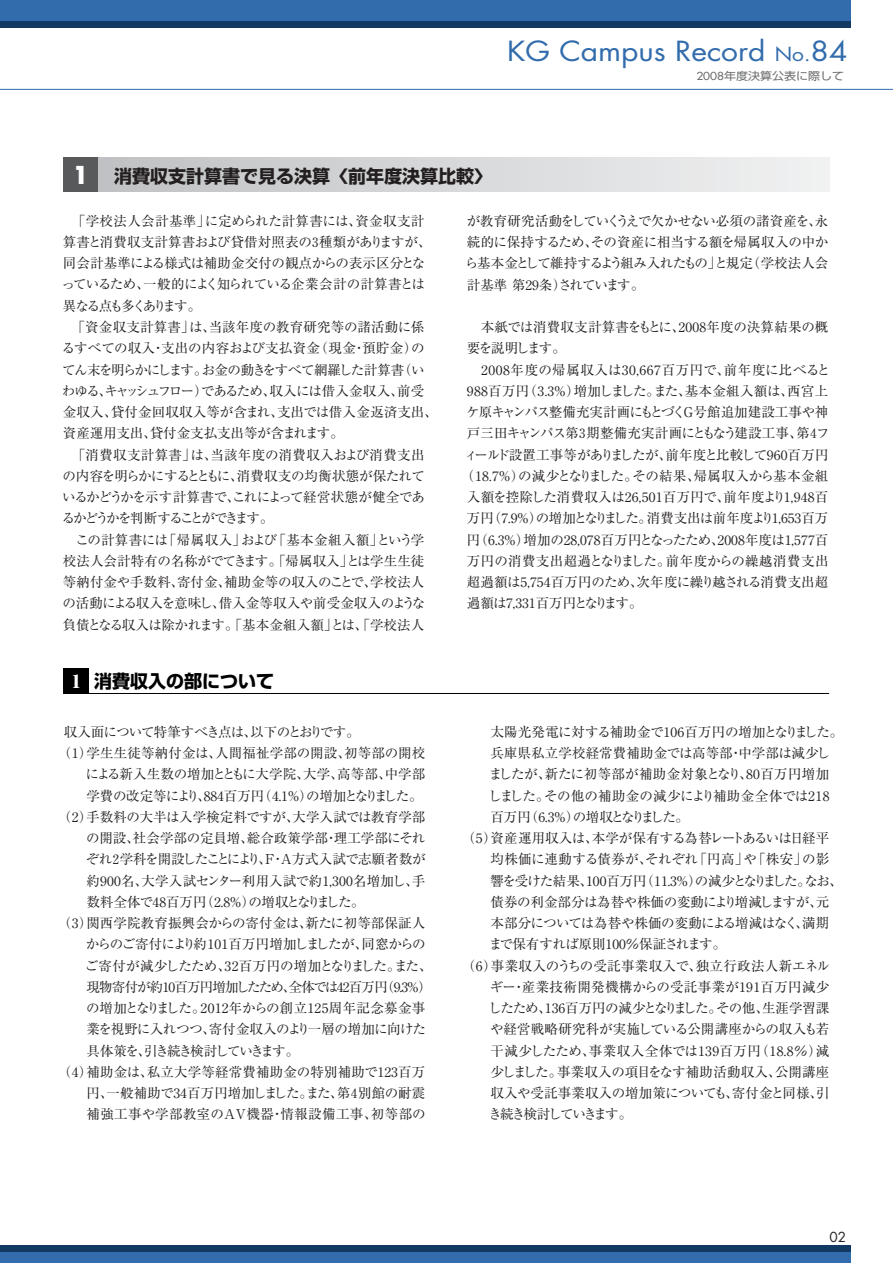
<style>
.page{position:relative;width:893px;height:1263px;background:#fff}
.page>*{position:absolute;margin:0;border:0;box-sizing:border-box;transform-origin:0 0}
.t1{font:27px "Futura";color:#326cac;scale:1.11 1}
.t2{font:18px "Shin Go Bold 90 pv RKSJ H";color:#231f20}
.t3{font:18px "Shin Go Bold 90 pv RKSJ H";color:#000}
.t4{font:13.5px/21.3px "Ryumin regular 90 pv RKSJ H";letter-spacing:-.005em;color:#231f20;text-align:justify}
.t5{font:13.5px "Ryumin regular 90 pv RKSJ H";letter-spacing:.015em;color:#231f20}
.t6{font:13.5px "Ryumin regular 90 pv RKSJ H";letter-spacing:.025em;color:#231f20}
.t7{font:13.5px "Ryumin regular 90 pv RKSJ H";letter-spacing:.03em;color:#231f20}
.t8{font:13.5px "Ryumin regular 90 pv RKSJ H";letter-spacing:-.03em;color:#231f20}
.t9{font:13.5px "Ryumin regular 90 pv RKSJ H";letter-spacing:-.045em;color:#231f20}
.t10{font:13.5px "Ryumin regular 90 pv RKSJ H";letter-spacing:-.055em;color:#231f20}
.t11{font:13.5px "Ryumin regular 90 pv RKSJ H";letter-spacing:-.025em;color:#231f20}
.t12{font:13.5px "Ryumin regular 90 pv RKSJ H";letter-spacing:-.035em;color:#231f20}
.t13{font:13.5px "Ryumin regular 90 pv RKSJ H";letter-spacing:-.04em;color:#231f20}
.t14{font:13.5px "Ryumin regular 90 pv RKSJ H";letter-spacing:.045em;color:#231f20}
.t15{font:13.5px "Ryumin regular 90 pv RKSJ H";letter-spacing:-.085em;color:#231f20}
.t16{font:13.5px "Ryumin regular 90 pv RKSJ H";letter-spacing:-.095em;color:#231f20}
.t17{font:13.5px "Ryumin regular 90 pv RKSJ H";letter-spacing:-.075em;color:#231f20}
.t18{font:13.5px "Ryumin regular 90 pv RKSJ H";letter-spacing:-.14em;color:#231f20}
.t19{font:13.5px "Ryumin regular 90 pv RKSJ H";letter-spacing:.035em;color:#231f20}
.t20{font:13.5px "Ryumin regular 90 pv RKSJ H";letter-spacing:-.065em;color:#231f20}
.t21{font:13.5px "Ryumin regular 90 pv RKSJ H";letter-spacing:-.07em;color:#231f20}
.t22{font:13.5px "Ryumin regular 90 pv RKSJ H";letter-spacing:.02em;color:#231f20}
.t23{font:13.5px "Ryumin regular 90 pv RKSJ H";letter-spacing:-.12em;color:#231f20}
.t24{font:13.5px "Ryumin regular 90 pv RKSJ H";letter-spacing:-.15em;color:#231f20}
.t25{font:13.5px "Ryumin regular 90 pv RKSJ H";letter-spacing:-.165em;color:#231f20}
.t26{font:13.5px "Ryumin regular 90 pv RKSJ H";letter-spacing:-.125em;color:#231f20}
.t27{font:13.5px "Futura";color:#231f20}
.t28{font:10.8px "Shin Go regular 90 pv RKSJ H";color:#6d6e70;scale:1.11 1}
.s1{font-size:18.9px}
.s2{font-family:"Futura"}
.s3{font-family:"Futura";font-weight:700;font-size:24px;color:#fff}
.s4{font-family:"Ryumin Ultra 90 pv RKSJ H";color:#fff}
</style>
<div class="page">
<hr style="left:0;top:89px;width:893px;height:1px;background:#326cac">
<div style="left:0;top:0;width:850px;height:21px;background:#326cac"></div>
<div style="left:0;top:21px;width:850px;height:7px;background:#123963"></div>
<div style="left:0;top:1248px;width:850px;height:15px;background:#326cac"></div>
<div style="left:0;top:1246px;width:850px;height:6px;background:#123963"></div>
<div style="left:64px;top:158px;width:765px;height:34px;background:linear-gradient(to right,#bdbfc1,#f1f1f2)"></div>
<div style="left:64px;top:158px;width:34px;height:34px;background:#58595b"></div>
<div style="left:64px;top:668px;width:25px;height:26px;background:#000"></div>
<hr style="left:64px;top:693px;width:765px;height:1px;background:#000">
<p class="t1" style="left:507px;top:39px;width:308px">KG Campus Record <span class="s1">No.</span>84</p>
<p class="t28" style="left:696px;top:72px;width:135px"><span class="s2">2008</span>年度決算公表に際して</p>
<p class="t2" style="left:73px;top:169px;width:421px"><span class="s3">1</span> 消費収支計算書で見る決算〈前年度決算比較〉</p>
<p class="t7" style="left:72px;top:216px;width:354px">「学校法人会計基準」に定められた計算書には、資金収支計</p>
<p class="t4" style="left:63px;top:233px;width:370px">算書と消費収支計算書および貸借対照表の３種類がありますが、</p>
<p class="t4" style="left:63px;top:254px;width:364px">同会計基準による様式は補助金交付の観点からの表示区分とな</p>
<p class="t20" style="left:62px;top:279px;width:365px">っているため、一般的によく知られている企業会計の計算書とは</p>
<p class="t25" style="left:63px;top:301px;width:140px">異なる点も多くあります。</p>
<p class="t5" style="left:72px;top:322px;width:354px">「資金収支計算書」は、当該年度の教育研究等の諸活動に係</p>
<p class="t5" style="left:62px;top:343px;width:364px">るすべての収入・支出の内容および支払資金（現金・預貯金）の</p>
<p class="t16" style="left:62px;top:364px;width:364px">てん末を明らかにします。お金の動きをすべて網羅した計算書（い</p>
<p class="t15" style="left:62px;top:386px;width:364px">わゆる、キャッシュフロー）であるため、収入には借入金収入、前受</p>
<p class="t5" style="left:63px;top:407px;width:377px">金収入、貸付金回収収入等が含まれ、支出では借入金返済支出、</p>
<p class="t4" style="left:63px;top:424px;width:283px">資産運用支出、貸付金支払支出等が含まれます。</p>
<p class="t6" style="left:72px;top:449px;width:354px">「消費収支計算書」は、当該年度の消費収入および消費支出</p>
<p class="t8" style="left:63px;top:471px;width:364px">の内容を明らかにするとともに、消費収支の均衡状態が保たれて</p>
<p class="t12" style="left:62px;top:492px;width:364px">いるかどうかを示す計算書で、これによって経営状態が健全であ</p>
<p class="t24" style="left:62px;top:513px;width:214px">るかどうかを判断することができます。</p>
<p class="t7" style="left:63px;top:534px;width:363px">　この計算書には「帰属収入」および「基本金組入額」という学</p>
<p class="t4" style="left:63px;top:552px;width:363px">校法人会計特有の名称がでてきます。「帰属収入」とは学生生徒</p>
<p class="t4" style="left:63px;top:573px;width:363px">等納付金や手数料、寄付金、補助金等の収入のことで、学校法人</p>
<p class="t4" style="left:63px;top:595px;width:364px">の活動による収入を意味し、借入金等収入や前受金収入のような</p>
<p class="t8" style="left:63px;top:620px;width:363px">負債となる収入は除かれます。「基本金組入額」とは、「学校法人</p>
<p class="t3" style="left:72px;top:674px;width:204px"><span class="s4">1</span> 消費収入の部について</p>
<p class="t10" style="left:64px;top:727px;width:297px">収入面について特筆すべき点は、以下のとおりです。</p>
<p class="t5" style="left:58px;top:748px;width:369px">（1）学生生徒等納付金は、人間福祉学部の開設、初等部の開校</p>
<p class="t4" style="left:86px;top:765px;width:341px">による新入生数の増加とともに大学院、大学、高等部、中学部</p>
<p class="t4" style="left:86px;top:787px;width:338px">学費の改定等により、884百万円（4.1%）の増加となりました。</p>
<p class="t4" style="left:58px;top:808px;width:369px">（2）手数料の大半は入学検定料ですが、大学入試では教育学部</p>
<p class="t4" style="left:86px;top:829px;width:341px">の開設、社会学部の定員増、総合政策学部・理工学部にそれ</p>
<p class="t21" style="left:86px;top:854px;width:341px">ぞれ２学科を開設したことにより、Ｆ・Ａ方式入試で志願者数が</p>
<p class="t5" style="left:86px;top:875px;width:340px">約900名、大学入試センター利用入試で約1,300名増加し、手</p>
<p class="t4" style="left:86px;top:893px;width:280px">数料全体で48百万円（2.8%）の増収となりました。</p>
<p class="t4" style="left:58px;top:914px;width:369px">（3）関西学院教育振興会からの寄付金は、新たに初等部保証人</p>
<p class="t9" style="left:86px;top:939px;width:341px">からのご寄付により約101百万円増加しましたが、同窓からの</p>
<p class="t4" style="left:85px;top:957px;width:349px">ご寄付が減少したため、32百万円の増加となりました。また、</p>
<p class="t10" style="left:86px;top:982px;width:347px">現物寄付が約10百万円増加したため、全体では42百万円（9.3%）</p>
<p class="t6" style="left:86px;top:1003px;width:341px">の増加となりました。2012年からの創立125周年記念募金事</p>
<p class="t12" style="left:86px;top:1024px;width:341px">業を視野に入れつつ、寄付金収入のより一層の増加に向けた</p>
<p class="t18" style="left:86px;top:1045px;width:214px">具体策を、引き続き検討していきます。</p>
<p class="t5" style="left:58px;top:1067px;width:369px">（4）補助金は、私立大学等経常費補助金の特別補助で123百万</p>
<p class="t4" style="left:86px;top:1084px;width:340px">円、一般補助で34百万円増加しました。また、第４別館の耐震</p>
<p class="t7" style="left:86px;top:1109px;width:341px">補強工事や学部教室のＡＶ機器・情報設備工事、初等部の</p>
<p class="t4" style="left:465px;top:212px;width:365px">が教育研究活動をしていくうえで欠かせない必須の諸資産を、永続的に保持するため、その資産に相当する額を帰属収入の中から基本金として維持するよう組み入れたもの」と規定（学校法人会計基準 第29条）されています。</p>
<p class="t5" style="left:467px;top:322px;width:363px">　本紙では消費収支計算書をもとに、2008年度の決算結果の概</p>
<p class="t26" style="left:467px;top:343px;width:101px">要を説明します。</p>
<p class="t14" style="left:467px;top:364px;width:365px">　2008年度の帰属収入は30,667百万円で、前年度に比べると</p>
<p class="t6" style="left:467px;top:386px;width:363px">988百万円（3.3%）増加しました。また、基本金組入額は、西宮上</p>
<p class="t9" style="left:466px;top:407px;width:364px">ケ原キャンパス整備充実計画にもとづくＧ号館追加建設工事や神</p>
<p class="t17" style="left:467px;top:428px;width:364px">戸三田キャンパス第３期整備充実計画にともなう建設工事、第４フ</p>
<p class="t13" style="left:465px;top:449px;width:365px">ィールド設置工事等がありましたが、前年度と比較して960百万円</p>
<p class="t4" style="left:461px;top:467px;width:369px">（18.7%）の減少となりました。その結果、帰属収入から基本金組</p>
<p class="t6" style="left:467px;top:492px;width:363px">入額を控除した消費収入は26,501百万円で、前年度より1,948百</p>
<p class="t4" style="left:467px;top:509px;width:363px">万円（7.9%）の増加となりました。消費支出は前年度より1,653百万</p>
<p class="t4" style="left:467px;top:531px;width:363px">円（6.3%）増加の28,078百万円となったため、2008年度は1,577百</p>
<p class="t6" style="left:467px;top:556px;width:363px">万円の消費支出超過となりました。前年度からの繰越消費支出</p>
<p class="t4" style="left:467px;top:573px;width:363px">超過額は5,754百万円のため、次年度に繰り越される消費支出超</p>
<p class="t13" style="left:467px;top:598px;width:177px">過額は7,331百万円となります。</p>
<p class="t4" style="left:490px;top:723px;width:354px">太陽光発電に対する補助金で106百万円の増加となりました。</p>
<p class="t4" style="left:490px;top:744px;width:341px">兵庫県私立学校経常費補助金では高等部・中学部は減少し</p>
<p class="t22" style="left:489px;top:769px;width:342px">ましたが、新たに初等部が補助金対象となり、80百万円増加</p>
<p class="t4" style="left:488px;top:787px;width:343px">しました。その他の補助金の減少により補助金全体では218</p>
<p class="t23" style="left:490px;top:812px;width:200px">百万円（6.3%）の増収となりました。</p>
<p class="t11" style="left:462px;top:833px;width:369px">（5）資産運用収入は、本学が保有する為替レートあるいは日経平</p>
<p class="t4" style="left:490px;top:850px;width:340px">均株価に連動する債券が、それぞれ「円高」や「株安」の影</p>
<p class="t9" style="left:490px;top:875px;width:354px">響を受けた結果、100百万円（11.3%）の減少となりました。なお、</p>
<p class="t11" style="left:490px;top:897px;width:340px">債券の利金部分は為替や株価の変動により増減しますが、元</p>
<p class="t8" style="left:490px;top:918px;width:340px">本部分については為替や株価の変動による増減はなく、満期</p>
<p class="t8" style="left:489px;top:939px;width:239px">まで保有すれば原則100％保証されます。</p>
<p class="t6" style="left:461px;top:960px;width:370px">（6）事業収入のうちの受託事業収入で、独立行政法人新エネル</p>
<p class="t7" style="left:490px;top:982px;width:341px">ギー・産業技術開発機構からの受託事業が191百万円減少</p>
<p class="t4" style="left:488px;top:999px;width:343px">したため、136百万円の減少となりました。その他、生涯学習課</p>
<p class="t4" style="left:490px;top:1020px;width:341px">や経営戦略研究科が実施している公開講座からの収入も若</p>
<p class="t19" style="left:490px;top:1045px;width:340px">干減少したため、事業収入全体では139百万円（18.8％）減</p>
<p class="t5" style="left:490px;top:1067px;width:340px">少しました。事業収入の項目をなす補助活動収入、公開講座</p>
<p class="t4" style="left:490px;top:1084px;width:341px">収入や受託事業収入の増加策についても、寄付金と同様、引</p>
<p class="t18" style="left:488px;top:1109px;width:145px">き続き検討していきます。</p>
<p class="t27" style="left:829px;top:1230px;width:18px">02</p>
</div>
